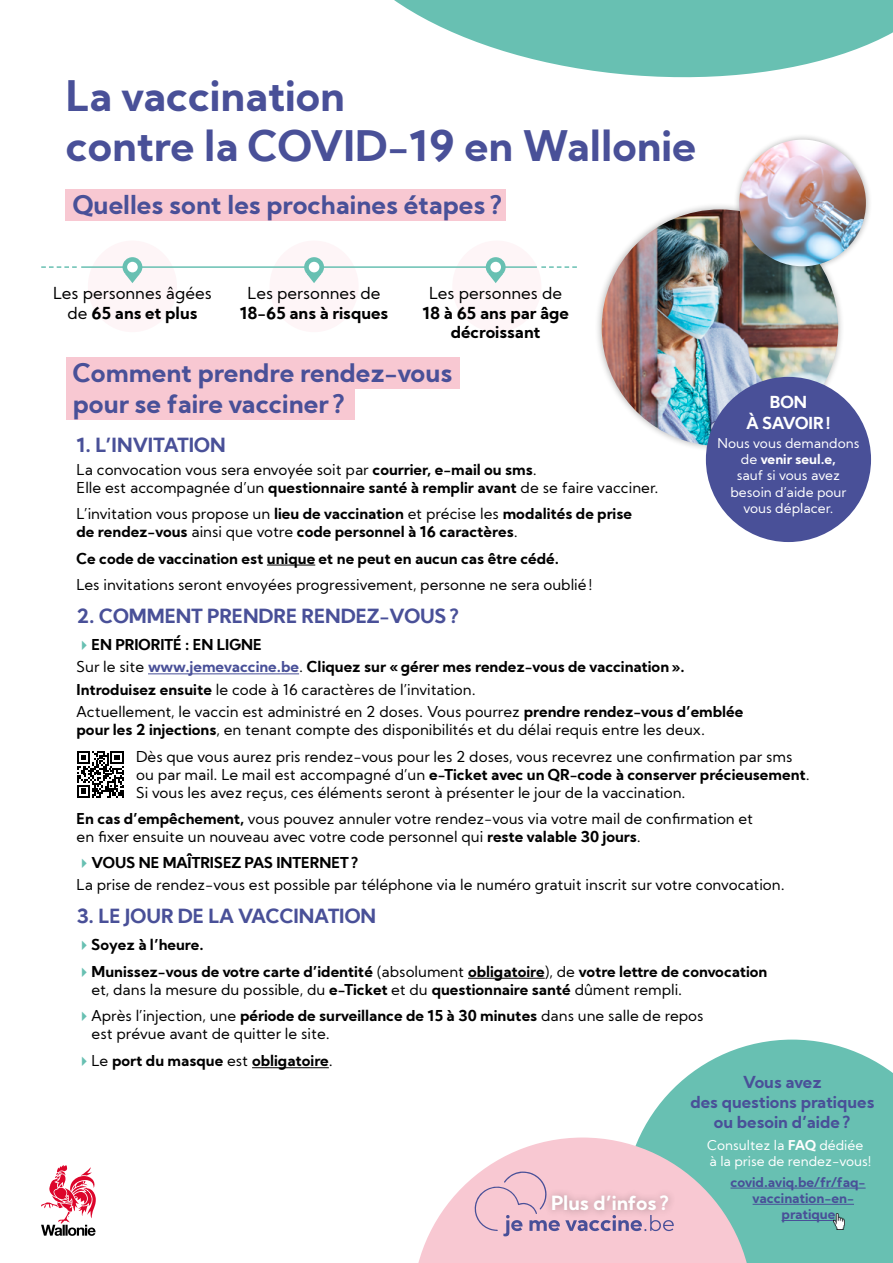
<style>
.page{position:relative;width:893px;height:1263px;background:#fff}
.page>*{position:absolute;margin:0;border:0;box-sizing:border-box;transform-origin:0 0}
.t1{font:700 42px/50.4px "Kumbh Sans";color:#495098}
.t2{font:700 25.5px/30.6px "Kumbh Sans";color:#495098}
.t3{font:700 19.5px "Kumbh Sans";color:#495098}
.t4{font:700 19.5px "Kumbh Sans";color:#fff}
.t5{font:700 16.5px/19.8px "Kumbh Sans";color:#000;text-align:center}
.t6{font:700 16.5px/19.8px "Kumbh Sans";color:#495098;text-align:center}
.t7{font:16.5px/19.8px "Kumbh Sans";color:#000;text-align:center}
.t8{font:700 16.5px/21px "Kumbh Sans";color:#fff;text-align:center}
.t9{font:15px/18px "Kumbh Sans";color:#000}
.t10{font:700 15px/18px "Kumbh Sans";color:#000}
.t11{font:13.5px/16.2px "Kumbh Sans";color:#fff;text-align:center}
.t12{font:700 13.5px "Kumbh Sans";color:#495098}
.s1{font-weight:700}
.s2{font-weight:400}
.s3{color:#68c0b2}
.s4{color:#495098}
</style>
<div class="page">
<div style="left:88px;top:241px;width:89px;height:91px;background:#fef5f7;border-radius:50%"></div>
<div style="left:270px;top:241px;width:89px;height:91px;background:#fef5f7;border-radius:50%"></div>
<div style="left:452px;top:241px;width:89px;height:91px;background:#fef5f7;border-radius:50%"></div>
<div style="left:66px;top:189px;width:440px;height:32px;background:#f8c8d2"></div>
<div style="left:66px;top:358px;width:393px;height:31px;background:#f8c8d2"></div>
<div style="left:66px;top:388px;width:288px;height:32px;background:#f8c8d2"></div>
<svg style="left:639px;top:1039px;width:254px;height:224px;background:#7bc8bb"></svg>
<hr style="left:267px;top:565px;width:48px;height:1px;background:#000">
<hr style="left:148px;top:673px;width:151px;height:1px;background:#495098">
<hr style="left:468px;top:978px;width:77px;height:1px;background:#000">
<hr style="left:252px;top:1067px;width:77px;height:1px;background:#000">
<hr style="left:81px;top:266px;width:456px;height:2px;background:#68c0b2">
<svg style="left:41px;top:266px;width:36px;height:2px"></svg>
<svg style="left:541px;top:266px;width:36px;height:2px"></svg>
<svg style="left:394px;top:0;width:499px;height:78px;fill:#68c0b2"></svg>
<svg style="left:41px;top:1165px;width:55px;height:71px"></svg>
<svg style="left:418px;top:1137px;width:335px;height:126px;background:#ddcbd1"></svg>
<div style="left:544px;top:1186px;width:132px;height:32px;background:#000;opacity:.3"></div>
<div style="left:595px;top:203px;width:250px;height:249px;background:#000;opacity:.3"></div>
<img style="left:602px;top:209px;width:236px;height:236px">
<div style="left:706px;top:377px;width:165px;height:165px;background:#495098;border-radius:50%"></div>
<div style="left:733px;top:133px;width:139px;height:139px;background:#000;opacity:.3"></div>
<img style="left:739px;top:140px;width:127px;height:126px;border-radius:63px">
<svg style="left:123px;top:257px;width:19px;height:20px"></svg>
<svg style="left:125px;top:274px;width:15px;height:9px"></svg>
<div style="left:127px;top:262px;width:11px;height:10px;background:#fff;border-radius:50%"></div>
<svg style="left:304px;top:257px;width:20px;height:20px"></svg>
<svg style="left:307px;top:274px;width:14px;height:9px"></svg>
<div style="left:309px;top:262px;width:10px;height:10px;background:#fff;border-radius:50%"></div>
<svg style="left:486px;top:257px;width:20px;height:20px"></svg>
<svg style="left:488px;top:274px;width:15px;height:9px"></svg>
<div style="left:490px;top:262px;width:11px;height:10px;background:#fff;border-radius:50%"></div>
<svg style="left:123px;top:751px;width:1px;height:46px"></svg>
<svg style="left:77px;top:751px;width:46px;height:46px"></svg>
<hr style="left:730px;top:1188px;width:136px;height:1px;background:#495098">
<hr style="left:753px;top:1204px;width:101px;height:1px;background:#495098">
<hr style="left:781px;top:1220px;width:54px;height:1px;background:#495098">
<img style="left:833px;top:1214px;width:12px;height:15px">
<p class="t1" style="left:66px;top:70px;width:632px">La vaccination<br>contre la COVID-19 en Wallonie</p>
<p class="t2" style="left:73px;top:189px;width:431px">Quelles sont les prochaines étapes?</p>
<p class="t7" style="left:53px;top:283px;width:160px">Les personnes âgées de <span class="s1">65 ans et plus</span></p>
<p class="t5" style="left:240px;top:283px;width:150px"><span class="s2">Les personnes de<br></span>18-65 ans à risques</p>
<p class="t5" style="left:422px;top:283px;width:148px"><span class="s2">Les personnes de<br></span>18 à 65 ans par âge décroissant</p>
<p class="t2" style="left:73px;top:357px;width:381px">Comment prendre rendez-vous pour se faire vacciner?</p>
<p class="t3" style="left:77px;top:432px;width:151px">1. L’INVITATION</p>
<p class="t9" style="left:77px;top:460px;width:583px">La convocation vous sera envoyée soit par <span class="s1">courrier, e-mail ou sms</span>.<br>Elle est accompagnée d’un <span class="s1">questionnaire santé à remplir avant</span> de se faire vacciner.</p>
<p class="t10" style="left:77px;top:504px;width:557px"><span class="s2">L’invitation vous propose un</span> lieu de vaccination <span class="s2">et précise les</span> modalités de prise de rendez-vous <span class="s2">ainsi que votre</span> code personnel à 16 caractères<span class="s2">.</span></p>
<p class="t10" style="left:77px;top:549px;width:484px">Ce code de vaccination est unique et ne peut en aucun cas être cédé.</p>
<p class="t9" style="left:77px;top:576px;width:517px">Les invitations seront envoyées progressivement, personne ne sera oublié!</p>
<p class="t3" style="left:77px;top:603px;width:384px">2. COMMENT PRENDRE RENDEZ-VOUS?</p>
<p class="t10" style="left:77px;top:635px;width:187px"><span class="s3">✔</span>EN PRIORITÉ : EN LIGNE</p>
<p class="t10" style="left:77px;top:656px;width:610px;line-height:22.5px"><span class="s2">Sur le site</span> <span class="s4">www.jemevaccine.be</span><span class="s2">.</span> Cliquez sur «gérer mes rendez-vous de vaccination».<br>Introduisez ensuite <span class="s2">le code à 16 caractères de l’invitation.</span></p>
<p class="t9" style="left:77px;top:703px;width:668px">Actuellement, le vaccin est administré en 2 doses. Vous pourrez <span class="s1">prendre rendez-vous d’emblée pour les 2 injections</span>, en tenant compte des disponibilités et du délai requis entre les deux.</p>
<p class="t9" style="left:136px;top:747px;width:675px">Dès que vous aurez pris rendez-vous pour les 2 doses, vous recevrez une confirmation par sms ou par mail. Le mail est accompagné d’un <span class="s1">e-Ticket avec un QR-code à conserver précieusement</span>.<br>Si vous les avez reçus, ces éléments seront à présenter le jour de la vaccination.</p>
<p class="t9" style="left:77px;top:810px;width:678px"><span class="s1">En cas d’empêchement,</span> vous pouvez annuler votre rendez-vous via votre mail de confirmation et en fixer ensuite un nouveau avec votre code personnel qui <span class="s1">reste valable 30 jours</span>.</p>
<p class="t10" style="left:77px;top:853px;width:284px"><span class="s3">✔</span>VOUS NE MAÎTRISEZ PAS INTERNET?</p>
<p class="t9" style="left:77px;top:876px;width:710px">La prise de rendez-vous est possible par téléphone via le numéro gratuit inscrit sur votre convocation.</p>
<p class="t3" style="left:77px;top:904px;width:301px">3. LE JOUR DE LA VACCINATION</p>
<p class="t10" style="left:77px;top:935px;width:129px"><span class="s3">✔</span>Soyez à l’heure.</p>
<p class="t10" style="left:92px;top:962px;width:677px;text-indent:-15px"><span class="s3">✔</span>Munissez-vous de votre carte d’identité <span class="s2">(absolument</span> obligatoire<span class="s2">), de</span> votre lettre de convocation <span class="s2">et, dans la mesure du possible, du</span> e-Ticket <span class="s2">et du</span> questionnaire santé <span class="s2">dûment rempli.</span></p>
<p class="t9" style="left:92px;top:1007px;width:613px;text-indent:-15px"><span class="s3">✔</span>Après l’injection, une <span class="s1">période de surveillance de 15 à 30 minutes</span> dans une salle de repos est prévue avant de quitter le site.</p>
<p class="t10" style="left:77px;top:1052px;width:258px"><span class="s3">✔</span><span class="s2">Le</span> port du masque <span class="s2">est</span> obligatoire<span class="s2">.</span></p>
<p class="t8" style="left:746px;top:392px;width:85px">BON<br>À SAVOIR!</p>
<p class="t11" style="left:717px;top:435px;width:143px">Nous vous demandons de <span class="s1">venir seul.e,<br></span>sauf si vous avez besoin d’aide pour vous déplacer.</p>
<p class="t4" style="left:551px;top:1190px;width:120px">Plus d’infos?</p>
<p class="t6" style="left:690px;top:1072px;width:185px">Vous avez<br>des questions pratiques ou besoin d’aide?</p>
<p class="t11" style="left:707px;top:1137px;width:166px;text-align:left">Consultez la <span class="s1">FAQ</span> dédiée à la prise de rendez-vous!</p>
<p class="t12" style="left:730px;top:1173px;width:137px">covid.aviq.be/fr/faq-</p>
<p class="t12" style="left:753px;top:1189px;width:103px">vaccination-en-</p>
<p class="t12" style="left:781px;top:1205px;width:55px">pratique</p>
</div>
